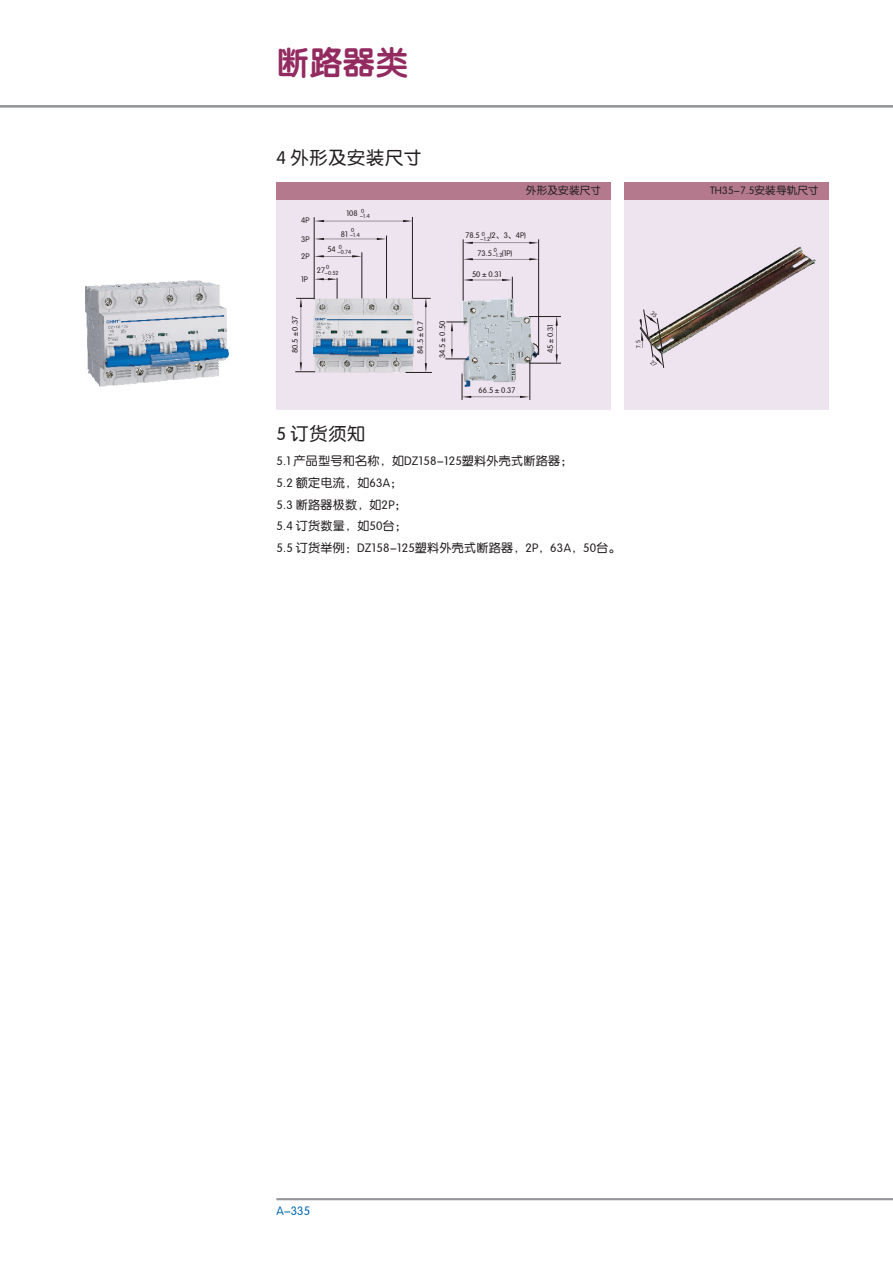
<style>
.page{position:relative;width:893px;height:1263px;background:#fff}
.page>*{position:absolute;margin:0;border:0;box-sizing:border-box;transform-origin:0 0}
.t1{font:33px "FZY4 JW GB1 0";color:#932b60}
.t2{font:18px "FZY3 JW GB1 0";letter-spacing:.05em;color:#231f20}
.t3{font:12px/21.8px "FZY3 JW GB1 0";letter-spacing:.025em;color:#231f20}
.t4{font:12px "FZY3 JW GB1 0";color:#0166b3}
.t5{font:10.5px "FZY3 JW GB1 0";letter-spacing:.025em;color:#231f20}
.t6{font:7.95px/17.4px "FZY3 JW GB1 0";color:#231f20}
.t7{font:5.85px/5.1px "FZY3 JW GB1 0";color:#231f20}
</style>
<div class="page">
<div style="left:624px;top:199px;width:205px;height:210px;background:#eee4f0"></div>
<div style="left:276px;top:199px;width:335px;height:210px;background:#eee4f0"></div>
<img style="left:664px;top:246px;width:152px;height:108px">
<img style="left:85px;top:280px;width:144px;height:107px">
<img style="left:313px;top:299px;width:93px;height:74px">
<hr style="left:314px;top:217px;width:1px;height:82px;background:#231f20">
<hr style="left:362px;top:252px;width:1px;height:46px;background:#231f20">
<hr style="left:386px;top:235px;width:1px;height:63px;background:#231f20">
<hr style="left:412px;top:217px;width:1px;height:81px;background:#231f20">
<svg style="left:406px;top:298px;width:26px;height:75px"></svg>
<svg style="left:295px;top:278px;width:43px;height:94px"></svg>
<svg style="left:314px;top:255px;width:48px;height:2px"></svg>
<svg style="left:315px;top:238px;width:71px;height:2px"></svg>
<svg style="left:315px;top:220px;width:97px;height:2px"></svg>
<img style="left:463px;top:299px;width:74px;height:87px">
<hr style="left:529px;top:316px;width:32px;height:1px;background:#231f20">
<hr style="left:529px;top:363px;width:32px;height:1px;background:#231f20">
<hr style="left:538px;top:239px;width:1px;height:116px;background:#231f20">
<hr style="left:463px;top:239px;width:1px;height:62px;background:#231f20">
<svg style="left:556px;top:317px;width:2px;height:47px"></svg>
<svg style="left:445px;top:322px;width:22px;height:38px"></svg>
<svg style="left:463px;top:242px;width:76px;height:2px"></svg>
<svg style="left:463px;top:277px;width:50px;height:22px"></svg>
<svg style="left:463px;top:258px;width:76px;height:2px"></svg>
<hr style="left:530px;top:360px;width:1px;height:40px;background:#231f20">
<svg style="left:462px;top:374px;width:67px;height:26px"></svg>
<svg style="left:532px;top:343px;width:7px;height:14px"></svg>
<div style="left:276px;top:182px;width:335px;height:17px;background:#b5798e"></div>
<div style="left:624px;top:182px;width:205px;height:17px;background:#b5798e"></div>
<hr style="left:276px;top:1198px;width:617px;height:2px;background:#939598">
<hr style="left:0;top:105px;width:893px;height:2px;background:#939598">
<svg style="left:639px;top:309px;width:25px;height:59px"></svg>
<h1 class="t1" style="left:276px;top:49px;width:133px">断路器类</h1>
<h2 class="t2" style="left:276px;top:148px;width:147px">4 外形及安装尺寸</h2>
<p class="t7" style="left:360px;top:208px;width:12px">0 -1.4</p>
<p class="t6" style="left:346px;top:205px;width:13px">108</p>
<p class="t6" style="left:341px;top:225px;width:9px">81</p>
<p class="t6" style="left:301px;top:212px;width:10px">4P</p>
<p class="t6" style="left:301px;top:230px;width:10px">3P<br>2P</p>
<p class="t6" style="left:301px;top:270px;width:8px">1P</p>
<p class="t7" style="left:350px;top:227px;width:12px">0 -1.4</p>
<p class="t7" style="left:337px;top:244px;width:15px">0 -0.74</p>
<p class="t7" style="left:325px;top:265px;width:16px">0 -0.52</p>
<p class="t6" style="left:327px;top:241px;width:10px">54</p>
<p class="t6" style="left:317px;top:261px;width:10px">27</p>
<p class="t6" style="left:286px;top:353px;width:38px;rotate:-90deg">80.5±0.37</p>
<p class="t6" style="left:412px;top:354px;width:34px;rotate:-90deg">84.5±0.7</p>
<p class="t6" style="left:434px;top:358px;width:39px;rotate:-90deg">34.5±0.50</p>
<h2 class="t2" style="left:276px;top:424px;width:90px">5 订货须知</h2>
<p class="t5" style="left:526px;top:185px;width:77px">外形及安装尺寸</p>
<p class="t5" style="left:710px;top:185px;width:110px">TH35-7.5安装导轨尺寸</p>
<p class="t7" style="left:480px;top:231px;width:12px">0 -1.2</p>
<p class="t6" style="left:465px;top:227px;width:16px">78.5</p>
<p class="t6" style="left:490px;top:227px;width:38px">(2、3、4P)</p>
<p class="t7" style="left:492px;top:248px;width:12px">0 -1.2</p>
<p class="t6" style="left:478px;top:245px;width:16px">73.5</p>
<p class="t6" style="left:502px;top:245px;width:12px">(1P)</p>
<p class="t6" style="left:472px;top:266px;width:31px">50±0.31</p>
<p class="t6" style="left:479px;top:381px;width:38px">66.5±0.37</p>
<p class="t6" style="left:542px;top:353px;width:31px;rotate:-90deg">45 0.31</p>
<p class="t6" style="left:542px;top:345px;width:9px;rotate:-90deg">±</p>
<p class="t3" style="left:276px;top:450px;width:346px">5.1 产品型号和名称，如DZ158-125塑料外壳式断路器；<br>5.2 额定电流，如63A；<br>5.3 断路器极数，如2P；<br>5.4 订货数量，如50台；<br>5.5 订货举例：DZ158-125塑料外壳式断路器，2P，63A，50台。</p>
<p class="t4" style="left:276px;top:1205px;width:35px">A-335</p>
</div>
